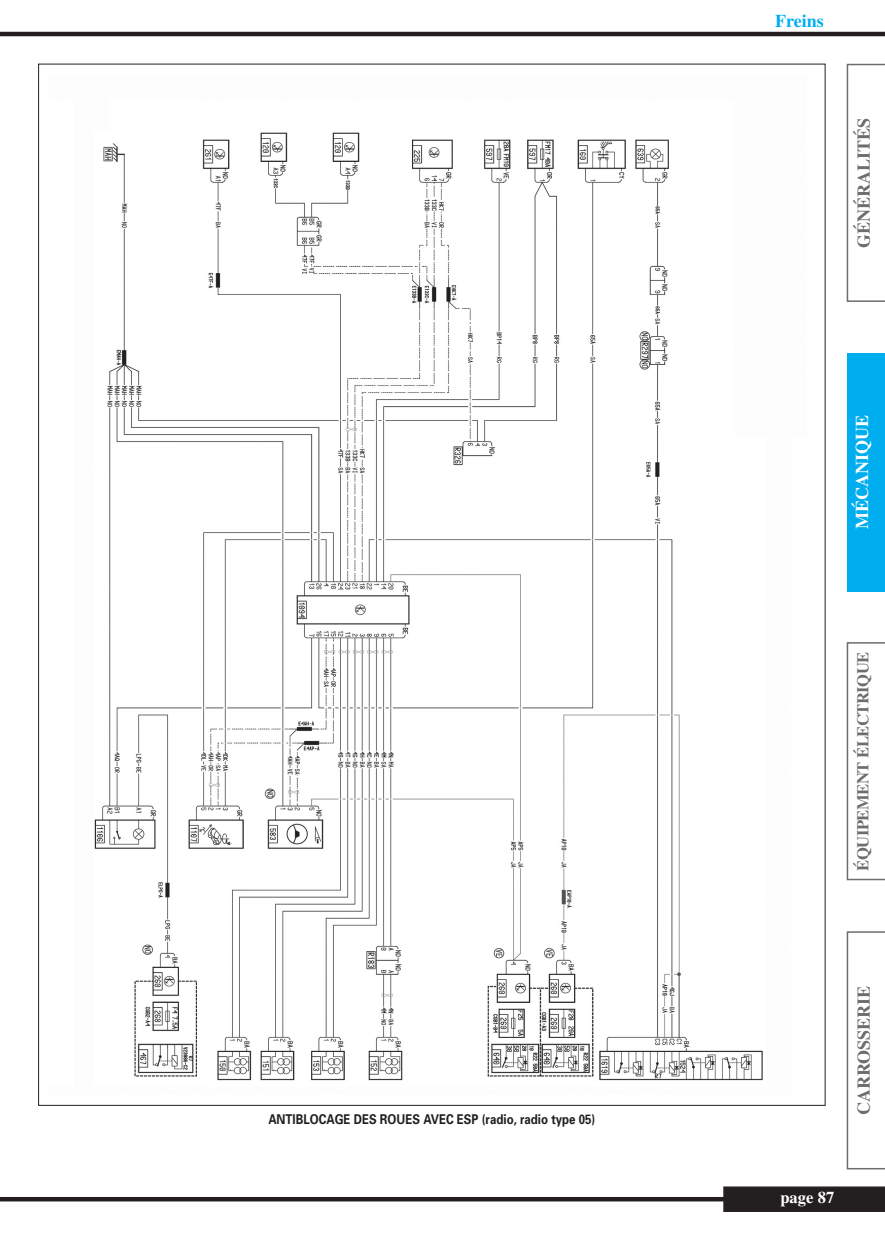
<style>
.page{position:relative;width:885px;height:1246px;background:#fff}
.page>*{position:absolute;margin:0;border:0;box-sizing:border-box;transform-origin:0 0}
.t1{font:700 18px "Times";color:#6c6d70}
.t2{font:700 18px "Times";color:#fff}
.t3{font:700 18px "Times";color:#00aeef}
.t4{font:700 16.5px "Times";letter-spacing:-.025em;color:#6c6d70}
.t5{font:700 16.5px "Times";color:#fff}
.t6{font:700 13.5px "Univers";color:#231f20;scale:.85 1}
</style>
<div class="page">
<svg style="left:846px;top:64px;width:38px;height:238px"></svg>
<div style="left:846px;top:353px;width:38px;height:238px;background:#00aeef"></div>
<svg style="left:846px;top:642px;width:38px;height:238px"></svg>
<svg style="left:846px;top:931px;width:38px;height:238px"></svg>
<hr style="left:0;top:1197px;width:727px;height:4px;background:#231f20">
<div style="left:723px;top:1186px;width:161px;height:26px;background:#231f20"></div>
<hr style="left:0;top:32px;width:884px;height:4px;background:#231f20">
<img style="left:94px;top:132px;width:669px;height:949px">
<p class="t6" style="left:268px;top:1114px;width:386px">ANTIBLOCAGE DES ROUES AVEC ESP (radio, radio type 05)</p>
<h1 class="t3" style="left:775px;top:15px;width:50px">Freins</h1>
<h1 class="t1" style="left:857px;top:248px;width:132px;rotate:-90deg">GÉNÉRALITÉS</h1>
<h1 class="t2" style="left:856px;top:529px;width:115px;rotate:-90deg">MÉCANIQUE</h1>
<p class="t4" style="left:857px;top:870px;width:220px;rotate:-90deg">ÉQUIPEMENT ÉLECTRIQUE</p>
<h1 class="t1" style="left:857px;top:1115px;width:131px;rotate:-90deg">CARROSSERIE</h1>
<p class="t5" style="left:780px;top:1192px;width:56px">page 87</p>
</div>
